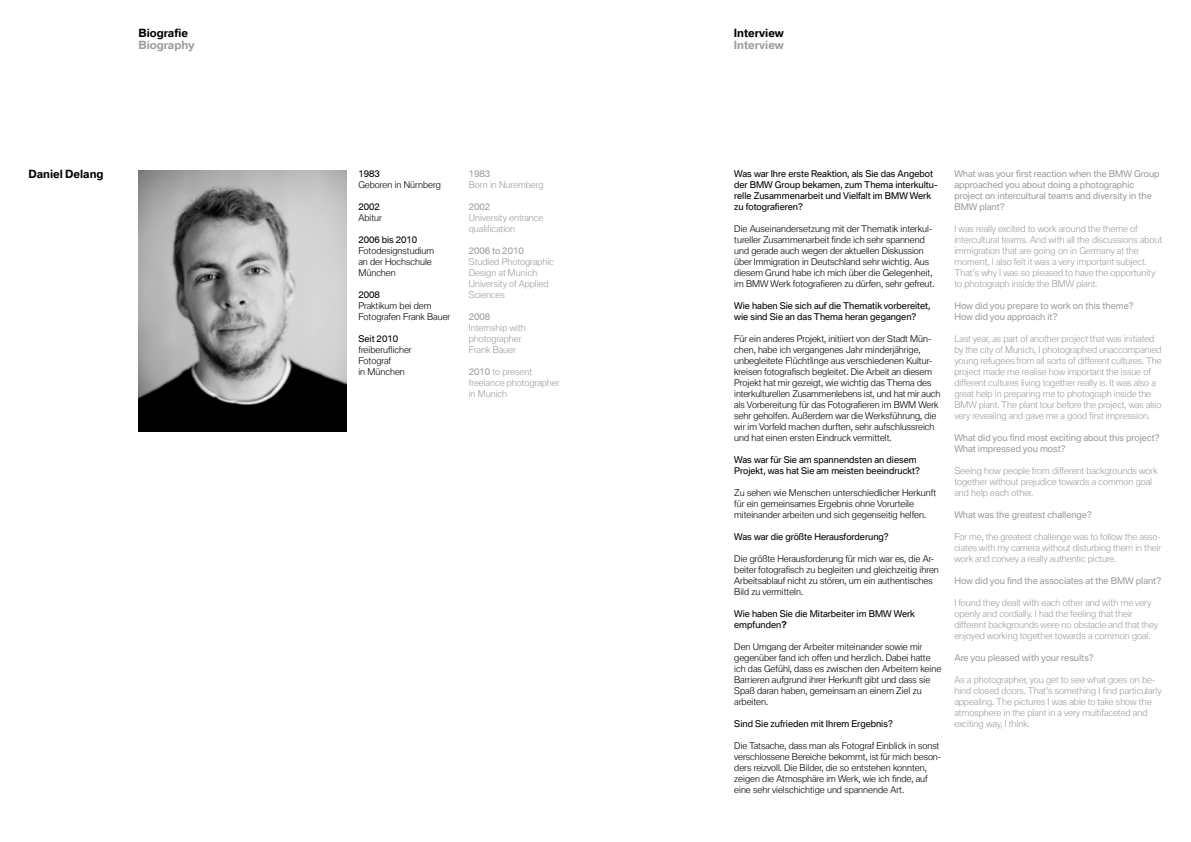
<style>
.page{position:relative;width:1191px;height:842px;background:#fff}
.page>*{position:absolute;margin:0;border:0;box-sizing:border-box;transform-origin:0 0}
.t1{font:700 11px "BMW Type";color:#000}
.t2{font:700 11px "BMW Type";color:#9c9d9f}
.t3{font:300 11px "BMW Type";color:#000}
.t4{font:300 9px/11px "BMW Type";color:#000}
.t5{font:300 9px/11px "BMW Type";color:#9c9d9f}
.t6{font:9px/11px "BMW Type";color:#000}
.t7{font:9px/11px "BMW Type";color:#9c9d9f}
.s1{font-weight:400}
.s2{font-weight:300}
</style>
<div class="page">
<img style="left:138px;top:170px;width:208px;height:261px">
<p class="t1" style="left:138px;top:25px;width:51px">Biografie</p>
<p class="t2" style="left:138px;top:37px;width:58px">Biography</p>
<p class="t3" style="left:28px;top:167px;width:77px">Daniel Delang</p>
<p class="t6" style="left:358px;top:168px;width:23px">1983</p>
<p class="t4" style="left:358px;top:179px;width:84px">Geboren in Nürnberg</p>
<p class="t6" style="left:358px;top:201px;width:23px">2002</p>
<p class="t4" style="left:358px;top:212px;width:25px">Abitur</p>
<p class="t6" style="left:358px;top:234px;width:60px">2006 bis 2010</p>
<p class="t4" style="left:358px;top:245px;width:77px">Fotodesignstudium an der Hochschule<br>München</p>
<p class="t6" style="left:358px;top:289px;width:23px">2008</p>
<p class="t4" style="left:358px;top:300px;width:93px">Praktikum bei dem<br>Fotografen Frank Bauer</p>
<p class="t6" style="left:358px;top:333px;width:41px">Seit 2010</p>
<p class="t4" style="left:358px;top:344px;width:55px">freiberuflicher<br>Fotograf<br>in München</p>
<p class="t7" style="left:469px;top:168px;width:23px">1983</p>
<p class="t5" style="left:469px;top:179px;width:76px">Born in Nuremberg</p>
<p class="t7" style="left:469px;top:201px;width:23px">2002</p>
<p class="t5" style="left:469px;top:212px;width:76px">University entrance qualification</p>
<p class="t7" style="left:469px;top:245px;width:57px">2006 to 2010</p>
<p class="t5" style="left:469px;top:256px;width:86px">Studied Photographic<br>Design at Munich<br>University of Applied<br>Sciences</p>
<p class="t7" style="left:469px;top:311px;width:23px">2008</p>
<p class="t5" style="left:469px;top:322px;width:59px">Internship with photographer<br>Frank Bauer</p>
<p class="t5" style="left:469px;top:366px;width:92px"><span class="s1">2010</span> to present freelance photographer in Munich</p>
<p class="t1" style="left:734px;top:25px;width:52px">Interview</p>
<p class="t2" style="left:734px;top:37px;width:52px">Interview</p>
<p class="t6" style="left:734px;top:168px;width:205px">Was war Ihre erste Reaktion, als Sie das Angebot der BMW Group bekamen, zum Thema interkultu&shy;relle Zusammenarbeit und Vielfalt im BMW Werk zu fotografieren?</p>
<p class="t4" style="left:734px;top:223px;width:202px">Die Auseinandersetzung mit der Thematik interkul&shy;tureller Zusammenarbeit finde ich sehr spannend und gerade auch wegen der aktuellen Diskussion über Immigration in Deutschland sehr wichtig. Aus diesem Grund habe ich mich über die Gelegenheit, im BMW Werk fotografieren zu dürfen, sehr gefreut.</p>
<p class="t6" style="left:734px;top:300px;width:198px">Wie haben Sie sich auf die Thematik vorbereitet, wie sind Sie an das Thema heran gegangen?</p>
<p class="t4" style="left:734px;top:333px;width:208px">Für ein anderes Projekt, initiiert von der Stadt Mün&shy;chen, habe ich vergangenes Jahr minderjährige, unbegleitete Flüchtlinge aus verschiedenen Kultur&shy;kreisen fotografisch begleitet. Die Arbeit an diesem Projekt hat mir gezeigt, wie wichtig das Thema des interkulturellen Zusammenlebens ist, und hat mir auch als Vorbereitung für das Fotografieren im BWM Werk sehr geholfen. Außerdem war die Werksführung, die wir im Vorfeld machen durften, sehr aufschlussreich und hat einen ersten Eindruck vermittelt.</p>
<p class="t6" style="left:734px;top:454px;width:187px">Was war für Sie am spannendsten an diesem<br>Projekt, was hat Sie am meisten beeindruckt?</p>
<p class="t4" style="left:734px;top:487px;width:203px">Zu sehen wie Menschen unterschiedlicher Herkunft für ein gemeinsames Ergebnis ohne Vorurteile miteinander arbeiten und sich gegenseitig helfen.</p>
<p class="t6" style="left:734px;top:531px;width:156px">Was war die größte Herausforderung?</p>
<p class="t4" style="left:734px;top:553px;width:206px">Die größte Herausforderung für mich war es, die Ar&shy;beiter fotografisch zu begleiten und gleichzeitig ihren Arbeitsablauf nicht zu stören, um ein authentisches Bild zu vermitteln.</p>
<p class="t6" style="left:734px;top:608px;width:182px">Wie haben Sie die Mitarbeiter im BMW Werk empfunden<span class="s2">?</span></p>
<p class="t4" style="left:734px;top:641px;width:208px">Den Umgang der Arbeiter miteinander sowie mir gegenüber fand ich offen und herzlich. Dabei hatte ich das Gefühl, dass es zwischen den Arbeitern keine Barrieren aufgrund ihrer Herkunft gibt und dass sie Spaß daran haben, gemeinsam an einem Ziel zu arbeiten.</p>
<p class="t6" style="left:734px;top:718px;width:160px">Sind Sie zufrieden mit Ihrem Ergebnis?</p>
<p class="t4" style="left:734px;top:740px;width:209px">Die Tatsache, dass man als Fotograf Einblick in sonst verschlossene Bereiche bekommt, ist für mich beson&shy;ders reizvoll. Die Bilder, die so entstehen konnten, zeigen die Atmosphäre im Werk, wie ich finde, auf eine sehr vielschichtige und spannende Art.</p>
<p class="t7" style="left:954px;top:168px;width:207px">What was your first reaction when the BMW Group approached you about doing a photographic project on intercultural teams and diversity in the BMW plant?</p>
<p class="t5" style="left:954px;top:223px;width:209px">I was really excited to work around the theme of intercultural teams. And with all the discussions about immigration that are going on in Germany at the moment, I also felt it was a very important subject.<br>That’s why I was so pleased to have the opportunity to photograph inside the BMW plant.</p>
<p class="t7" style="left:954px;top:300px;width:181px">How did you prepare to work on this theme?<br>How did you approach it?</p>
<p class="t5" style="left:954px;top:333px;width:209px">Last year, as part of another project that was initiated by the city of Munich, I photographed unaccompanied young refugees from all sorts of different cultures. The project made me realise how important the issue of different cultures living together really is. It was also a great help in preparing me to photograph inside the BMW plant. The plant tour before the project, was also very revealing and gave me a good first impression.</p>
<p class="t7" style="left:954px;top:432px;width:207px">What did you find most exciting about this project?<br>What impressed you most?</p>
<p class="t5" style="left:954px;top:465px;width:205px">Seeing how people from different backgrounds work together without prejudice towards a common goal and help each other.</p>
<p class="t7" style="left:954px;top:509px;width:139px">What was the greatest challenge?</p>
<p class="t5" style="left:954px;top:530px;width:208px;text-align:justify">For me, the greatest challenge was to follow the asso&shy;ciates with my camera without disturbing them in their work and convey a really authentic picture.</p>
<p class="t7" style="left:954px;top:575px;width:208px">How did you find the associates at the BMW plant?</p>
<p class="t5" style="left:954px;top:596px;width:205px">I found they dealt with each other and with me very openly and cordially. I had the feeling that their different backgrounds were no obstacle and that they enjoyed working together towards a common goal.</p>
<p class="t7" style="left:954px;top:652px;width:141px">Are you pleased with your results?</p>
<p class="t5" style="left:954px;top:673px;width:209px">As a photographer, you get to see what goes on be&shy;hind closed doors. That’s something I find particularly appealing. The pictures I was able to take show the atmosphere in the plant in a very multifaceted and exciting way, I think.</p>
</div>
